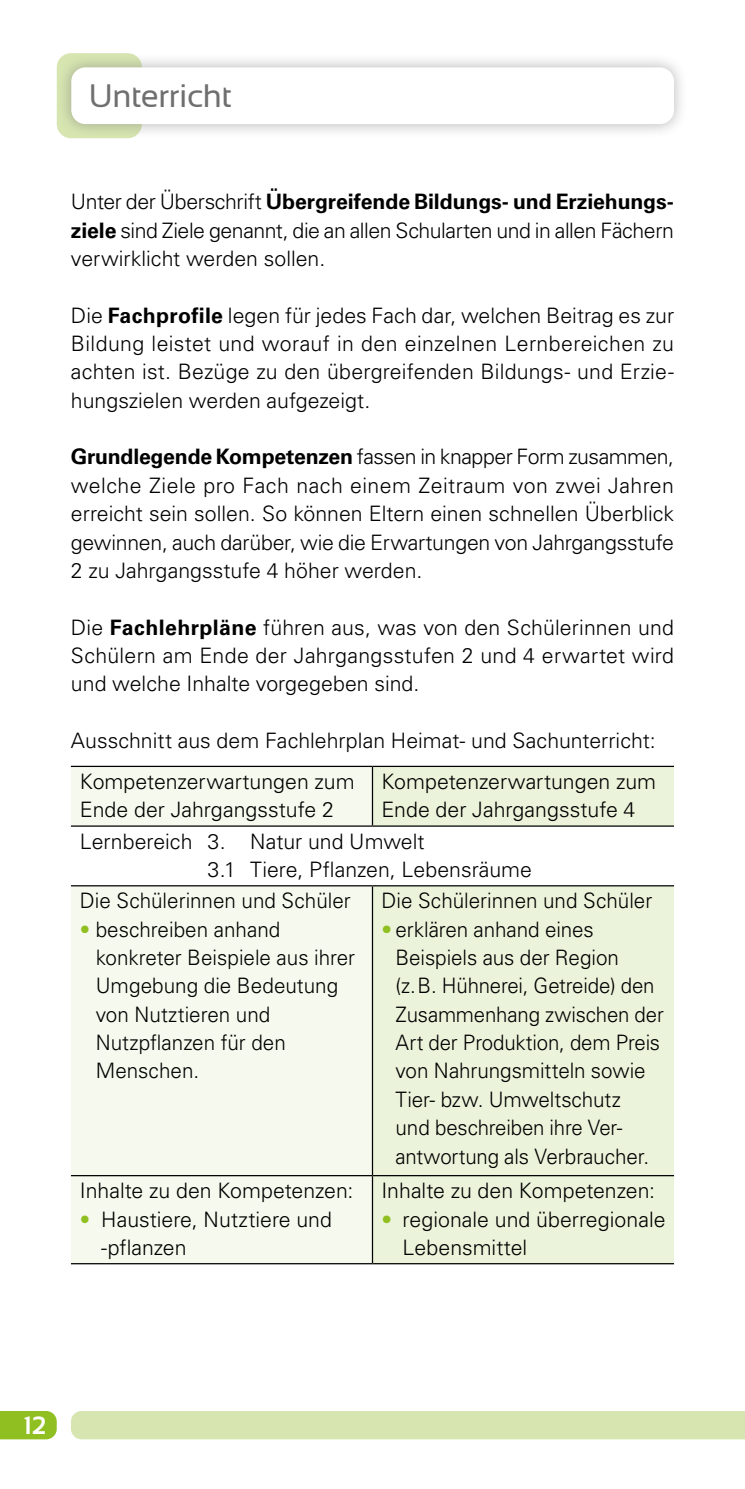
<style>
.page{position:relative;width:745px;height:1489px;background:#fff}
.page>*{position:absolute;margin:0;border:0;box-sizing:border-box;transform-origin:0 0}
.t1{font:32.5px "Sansation";letter-spacing:-.015em;color:#706f6f}
.t2{font:700 25px "Sansation";color:#fff}
.t3{font:300 21.25px/28.2px "Univers LT Pro 45";color:#000}
.t4{font:300 21.25px/28.2px "Univers LT Pro 45";letter-spacing:-.02em;color:#000}
.t5{font:700 21.25px "Univers LT Pro 65";letter-spacing:-.005em;color:#000}
.s1{font-family:"Univers LT Pro 45";font-weight:300}
.s2{font-family:"Univers LT Pro 65";font-weight:700}
.s3{color:#90bf21}
</style>
<div class="page">
<div style="left:71px;top:1411px;width:673px;height:28px;background:#d7e6b1"></div>
<svg style="left:57px;top:53px;width:85px;height:85px"></svg>
<div style="left:58px;top:54px;width:628px;height:83px;background:#706f6f;opacity:.5"></div>
<div style="left:71px;top:67px;width:602px;height:57px;background:#fff;border-radius:14px"></div>
<div style="left:0;top:1411px;width:57px;height:28px;background:#90bf21"></div>
<div style="left:71px;top:767px;width:300px;height:495px;background:#f6f9ed"></div>
<div style="left:373px;top:767px;width:300px;height:495px;background:#ebf3da"></div>
<div style="left:71px;top:826px;width:602px;height:59px;background:#fff"></div>
<hr style="left:71px;top:765px;width:301px;height:2px;background:#000">
<hr style="left:372px;top:765px;width:301px;height:2px;background:#000">
<hr style="left:371px;top:767px;width:2px;height:58px;background:#000">
<hr style="left:71px;top:825px;width:301px;height:1px;background:#000">
<hr style="left:372px;top:825px;width:301px;height:1px;background:#000">
<hr style="left:71px;top:885px;width:301px;height:1px;background:#000">
<hr style="left:372px;top:885px;width:301px;height:1px;background:#000">
<hr style="left:371px;top:886px;width:2px;height:288px;background:#000">
<hr style="left:71px;top:1174px;width:301px;height:2px;background:#000">
<hr style="left:71px;top:1262px;width:301px;height:2px;background:#000">
<hr style="left:372px;top:1174px;width:301px;height:2px;background:#000">
<hr style="left:371px;top:1176px;width:2px;height:86px;background:#000">
<hr style="left:372px;top:1262px;width:301px;height:2px;background:#000">
<h1 class="t1" style="left:89px;top:78px;width:145px">Unterricht</h1>
<p class="t5" style="left:71px;top:187px;width:604px"><span class="s1">Unter der Überschrift</span> Übergreifende Bildungs- und Erziehungs-</p>
<p class="t4" style="left:71px;top:215px;width:604px"><span class="s2">ziele</span> sind Ziele genannt, die an allen Schularten und in allen Fächern verwirklicht werden sollen.</p>
<p class="t3" style="left:71px;top:300px;width:604px;text-align:justify">Die <span class="s2">Fachprofile</span> legen für jedes Fach dar, welchen Beitrag es zur Bildung leistet und worauf in den einzelnen Lernbereichen zu achten ist. Bezüge zu den übergreifenden Bildungs- und Erzie&shy;hungszielen werden aufgezeigt.</p>
<p class="t3" style="left:71px;top:442px;width:604px;text-align:justify"><span class="s2">Grundlegende Kompetenzen</span> fassen in knapper Form zusammen, welche Ziele pro Fach nach einem Zeitraum von zwei Jahren erreicht sein sollen. So können Eltern einen schnellen Überblick gewinnen, auch darüber, wie die Erwartungen von Jahrgangsstufe 2 zu Jahrgangsstufe 4 höher werden.</p>
<p class="t3" style="left:71px;top:612px;width:604px;text-align:justify">Die <span class="s2">Fachlehrpläne</span> führen aus, was von den Schülerinnen und Schülern am Ende der Jahrgangsstufen 2 und 4 erwartet wird und welche Inhalte vorgegeben sind.</p>
<p class="t3" style="left:80px;top:719px;width:577px;line-height:40.8px;text-indent:-9px">Ausschnitt aus dem Fachlehrplan Heimat- und Sachunterricht:<br>Kompetenzerwartungen zum</p>
<p class="t3" style="left:80px;top:795px;width:255px">Ende der Jahrgangsstufe 2</p>
<p class="t3" style="left:381px;top:766px;width:276px">Kompetenzerwartungen zum<br>Ende der Jahrgangsstufe 4</p>
<p class="t3" style="left:207px;top:826px;width:326px;text-indent:-128px">Lernbereich 3. Natur und Umwelt<br>3.1 Tiere, Pflanzen, Lebensräume</p>
<p class="t3" style="left:80px;top:886px;width:272px">Die Schülerinnen und Schüler</p>
<p class="t3" style="left:96px;top:914px;width:261px;text-indent:-16px"><span class="s3">•</span> beschreiben anhand konkreter Beispiele aus ihrer<br>Umgebung die Bedeutung von Nutztieren und<br>Nutzpflanzen für den<br>Menschen.</p>
<p class="t3" style="left:381px;top:886px;width:272px">Die Schülerinnen und Schüler</p>
<p class="t3" style="left:395px;top:914px;width:270px;text-indent:-14px"><span class="s3">•</span> erklären anhand eines<br>Beispiels aus der Region (z.B. Hühnerei, Getreide) den<br>Zusammenhang zwischen der<br>Art der Produktion, dem Preis von Nahrungsmitteln sowie<br>Tier- bzw. Umweltschutz<br>und beschreiben ihre Ver&shy;antwortung als Verbraucher.</p>
<p class="t3" style="left:80px;top:1175px;width:275px">Inhalte zu den Kompetenzen:</p>
<p class="t3" style="left:101px;top:1204px;width:232px;text-indent:-21px"><span class="s3">•</span> Haustiere, Nutztiere und -pflanzen</p>
<p class="t3" style="left:381px;top:1175px;width:275px">Inhalte zu den Kompetenzen:</p>
<p class="t3" style="left:402px;top:1204px;width:264px;text-indent:-21px"><span class="s3">•</span> regionale und überregionale<br>Lebensmittel</p>
<p class="t2" style="left:23px;top:1411px;width:24px">12</p>
</div>
